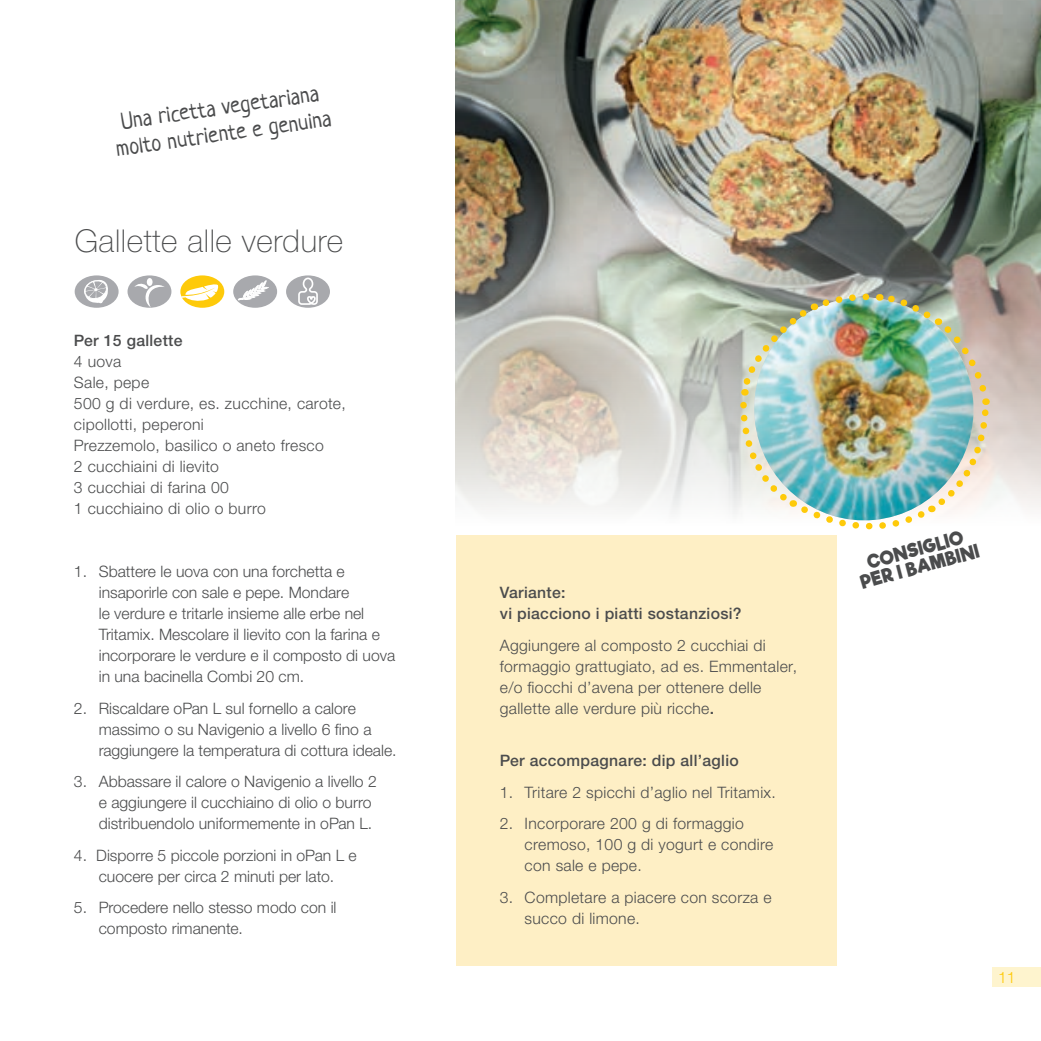
<style>
.page{position:relative;width:1041px;height:1041px;background:#fff}
.page>*{position:absolute;margin:0;border:0;box-sizing:border-box;transform-origin:0 0}
.t1{font:100 31.5px "Helvetica Neue LTW1 G";letter-spacing:.02em;color:#4b4c4d}
.t2{font:22.75px/26.2px "Neucha";color:#4b4c4d;text-align:center}
.t3{font:700 18.38px/17.5px "Riffic";color:#4b4c4d;text-align:center;scale:.95 1}
.t4{font:300 15.75px/21px "Helvetica Neue LTW1 G";color:#4b4c4d}
.t5{font:300 15.75px/21px "Helvetica Neue LTW1 G";letter-spacing:.02em;color:#4b4c4d}
.t6{font:500 15.75px/21px "Helvetica Neue LTW1 G";letter-spacing:.02em;color:#4b4c4d}
.t7{font:300 15.75px "Helvetica Neue LTW1 G";color:#feca0a}
.s1{font-weight:500}
</style>
<div class="page">
<div style="left:992px;top:967px;width:49px;height:20px;background:#fef4ce"></div>
<img style="left:456px;top:0;width:585px;height:514px">
<div style="left:456px;top:535px;width:380px;height:431px;background:#feefc5"></div>
<div style="left:128px;top:275px;width:43px;height:33px;background:#a8a9ad;border-radius:50%"></div>
<div style="left:147px;top:278px;width:6px;height:8px;background:#fff;border-radius:50%"></div>
<svg style="left:134px;top:283px;width:31px;height:24px"></svg>
<div style="left:233px;top:275px;width:44px;height:33px;background:#a8a9ad;border-radius:50%"></div>
<svg style="left:238px;top:280px;width:31px;height:20px"></svg>
<div style="left:286px;top:275px;width:44px;height:33px;background:#a8a9ad;border-radius:50%"></div>
<svg style="left:297px;top:277px;width:22px;height:29px"></svg>
<div style="left:75px;top:275px;width:44px;height:33px;background:#a8a9ad;border-radius:50%"></div>
<svg style="left:83px;top:280px;width:27px;height:25px"></svg>
<div style="left:180px;top:275px;width:44px;height:33px;background:#feca0a;border-radius:50%"></div>
<svg style="left:181px;top:283px;width:38px;height:19px"></svg>
<img style="left:737px;top:290px;width:255px;height:246px">
<h2 class="t2" style="left:111px;top:109px;width:219px;rotate:-8deg">Una ricetta vegetariana molto nutriente e genuina</h2>
<h1 class="t1" style="left:75px;top:222px;width:270px">Gallette alle verdure</h1>
<p class="t6" style="left:74px;top:330px;width:110px">Per 15 gallette</p>
<p class="t5" style="left:74px;top:351px;width:273px">4 uova<br>Sale, pepe<br>500 g di verdure, es. zucchine, carote, cipollotti, peperoni<br>Prezzemolo, basilico o aneto fresco<br>2 cucchiaini di lievito<br>3 cucchiai di farina 00<br>1 cucchiaino di olio o burro</p>
<p class="t4" style="left:99px;top:561px;width:298px;text-indent:-25px">1. Sbattere le uova con una forchetta e insaporirle con sale e pepe. Mondare<br>le verdure e tritarle insieme alle erbe nel Tritamix. Mescolare il lievito con la farina e incorporare le verdure e il composto di uova in una bacinella Combi 20 cm.</p>
<p class="t4" style="left:99px;top:697px;width:299px;text-indent:-25px">2. Riscaldare oPan L sul fornello a calore massimo o su Navigenio a livello 6 fino a raggiungere la temperatura di cottura ideale.</p>
<p class="t4" style="left:99px;top:771px;width:279px;text-indent:-25px">3. Abbassare il calore o Navigenio a livello 2 e aggiungere il cucchiaino di olio o burro distribuendolo uniformemente in oPan L.</p>
<p class="t4" style="left:74px;top:844px;width:284px;text-align:center">4. Disporre 5 piccole porzioni in oPan L e cuocere per circa 2 minuti per lato.</p>
<p class="t4" style="left:99px;top:897px;width:239px;text-indent:-25px">5. Procedere nello stesso modo con il composto rimanente.</p>
<p class="t6" style="left:500px;top:582px;width:243px">Variante:<br>vi piacciono i piatti sostanziosi?</p>
<p class="t5" style="left:500px;top:634px;width:299px">Aggiungere al composto 2 cucchiai di formaggio grattugiato, ad es. Emmentaler, e/o fiocchi d’avena per ottenere delle gallette alle verdure più ricche<span class="s1">.</span></p>
<p class="t6" style="left:500px;top:750px;width:240px">Per accompagnare: dip all’aglio</p>
<p class="t5" style="left:500px;top:781px;width:278px">1. Tritare 2 spicchi d’aglio nel Tritamix.</p>
<p class="t5" style="left:525px;top:813px;width:250px;text-indent:-25px">2. Incorporare 200 g di formaggio cremoso, 100 g di yogurt e condire con sale e pepe.</p>
<p class="t5" style="left:525px;top:886px;width:248px;text-indent:-25px">3. Completare a piacere con scorza e succo di limone.</p>
<p class="t3" style="left:854px;top:557px;width:129px;rotate:-15deg">CONSIGLIO<br>PER I BAMBINI</p>
<p class="t7" style="left:998px;top:968px;width:19px">11</p>
</div>
